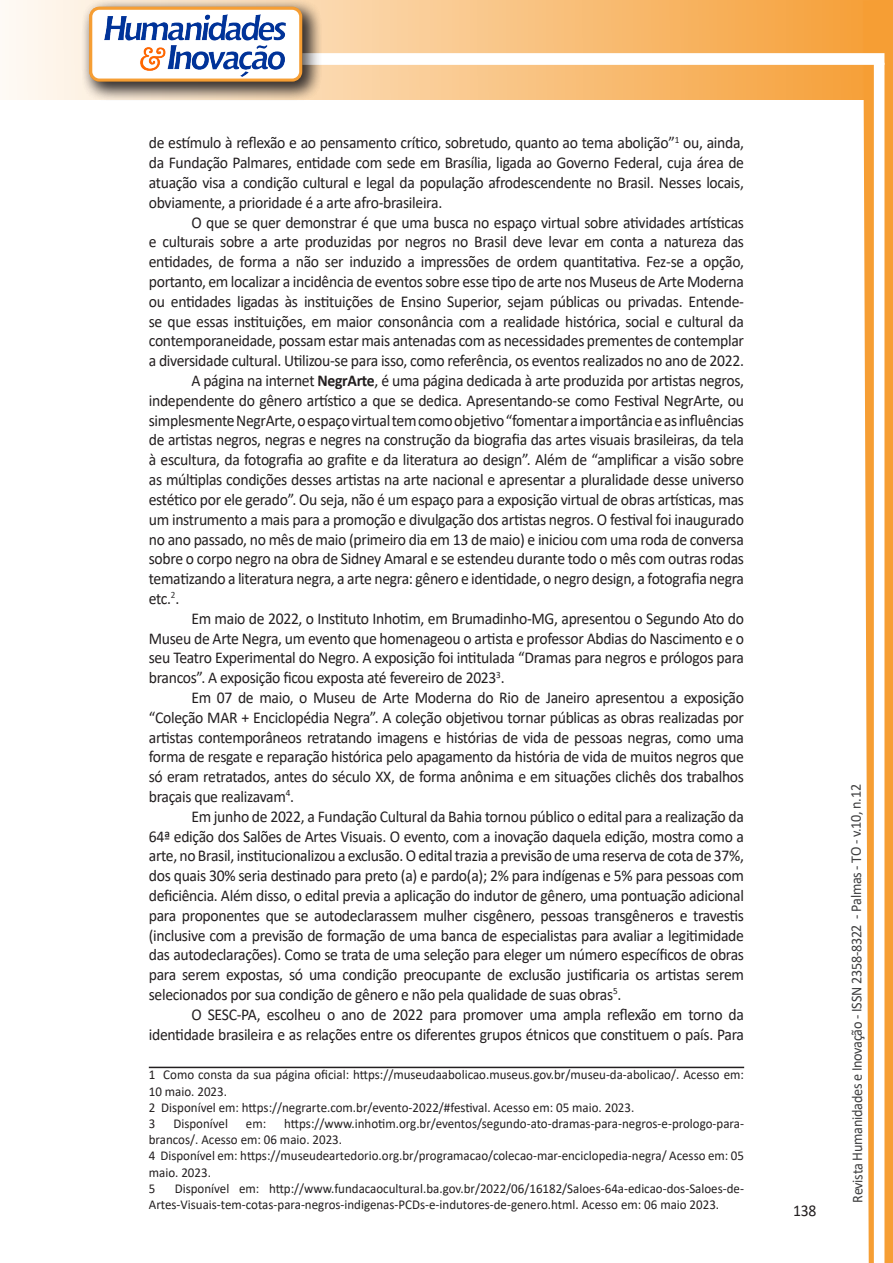
<style>
.page{position:relative;width:893px;height:1263px;background:#fff}
.page>*{position:absolute;margin:0;border:0;box-sizing:border-box;transform-origin:0 0}
.texto{font:16.5px/19.8px "Calibri";letter-spacing:-.02em;color:#231f20;text-align:justify;scale:.95 1}
.t1{font:15px "Calibri";letter-spacing:-.025em;color:#3e3e3f;scale:.95 1}
.Rodapé{font:13.5px/16.2px "Calibri";color:#231f20;scale:.96 1}
.s1{font-weight:700}
</style>
<div class="page">
<svg style="left:5px;top:0;width:858px;height:100px;background:#f9c484"></svg>
<div style="left:302px;top:53px;width:582px;height:12px;background:#fff;border:2px solid #fff"></div>
<svg style="left:863px;top:0;width:30px;height:1263px"></svg>
<div style="left:81px;top:0;width:241px;height:102px;background:#231f20;opacity:.75"></div>
<div style="left:91px;top:8px;width:210px;height:72px;background:#fff;border-radius:9px"></div>
<img style="left:104px;top:14px;width:181px;height:62px">
<div style="left:89px;top:7px;width:213px;height:75px;border:3px solid #f69e34;border-radius:9px"></div>
<hr style="left:149px;top:1067px;width:595px;height:1px;background:#231f20">
<p class="texto" style="left:149px;top:133px;width:628px">de estímulo à reflexão e ao pensamento crítico, sobretudo, quanto ao tema abolição”<sup>1</sup> ou, ainda, da Fundação Palmares, entidade com sede em Brasília, ligada ao Governo Federal, cuja área de atuação visa a condição cultural e legal da população afrodescendente no Brasil. Nesses locais, obviamente, a prioridade é a arte afro-brasileira.</p>
<p class="texto" style="left:149px;top:212px;width:628px;text-indent:43px">O que se quer demonstrar é que uma busca no espaço virtual sobre atividades artísticas e culturais sobre a arte produzidas por negros no Brasil deve levar em conta a natureza das entidades, de forma a não ser induzido a impressões de ordem quantitativa. Fez-se a opção, portanto, em localizar a incidência de eventos sobre esse tipo de arte nos Museus de Arte Moderna ou entidades ligadas às instituições de Ensino Superior, sejam públicas ou privadas. Entende&shy;se que essas instituições, em maior consonância com a realidade histórica, social e cultural da contemporaneidade, possam estar mais antenadas com as necessidades prementes de contemplar a diversidade cultural. Utilizou-se para isso, como referência, os eventos realizados no ano de 2022.</p>
<p class="texto" style="left:149px;top:370px;width:628px;text-indent:43px">A página na internet <span class="s1">NegrArte</span>, é uma página dedicada à arte produzida por artistas negros, independente do gênero artístico a que se dedica. Apresentando-se como Festival NegrArte, ou simplesmente NegrArte, o espaço virtual tem como objetivo “fomentar a importância e as influências de artistas negros, negras e negres na construção da biografia das artes visuais brasileiras, da tela à escultura, da fotografia ao grafite e da literatura ao design”. Além de “amplificar a visão sobre as múltiplas condições desses artistas na arte nacional e apresentar a pluralidade desse universo estético por ele gerado”. Ou seja, não é um espaço para a exposição virtual de obras artísticas, mas um instrumento a mais para a promoção e divulgação dos artistas negros. O festival foi inaugurado no ano passado, no mês de maio (primeiro dia em 13 de maio) e iniciou com uma roda de conversa sobre o corpo negro na obra de Sidney Amaral e se estendeu durante todo o mês com outras rodas tematizando a literatura negra, a arte negra: gênero e identidade, o negro design, a fotografia negra etc.<sup>2</sup>.</p>
<p class="texto" style="left:149px;top:608px;width:628px;text-indent:43px">Em maio de 2022, o Instituto Inhotim, em Brumadinho-MG, apresentou o Segundo Ato do Museu de Arte Negra, um evento que homenageou o artista e professor Abdias do Nascimento e o seu Teatro Experimental do Negro. A exposição foi intitulada “Dramas para negros e prólogos para brancos”. A exposição ficou exposta até fevereiro de 2023<sup>3</sup>.</p>
<p class="texto" style="left:149px;top:687px;width:628px;text-indent:43px">Em 07 de maio, o Museu de Arte Moderna do Rio de Janeiro apresentou a exposição “Coleção MAR + Enciclopédia Negra”. A coleção objetivou tornar públicas as obras realizadas por artistas contemporâneos retratando imagens e histórias de vida de pessoas negras, como uma forma de resgate e reparação histórica pelo apagamento da história de vida de muitos negros que só eram retratados, antes do século XX, de forma anônima e em situações clichês dos trabalhos braçais que realizavam<sup>4</sup>.</p>
<p class="texto" style="left:149px;top:806px;width:628px;text-indent:43px">Em junho de 2022, a Fundação Cultural da Bahia tornou público o edital para a realização da 64ª edição dos Salões de Artes Visuais. O evento, com a inovação daquela edição, mostra como a arte, no Brasil, institucionalizou a exclusão. O edital trazia a previsão de uma reserva de cota de 37%, dos quais 30% seria destinado para preto (a) e pardo(a); 2% para indígenas e 5% para pessoas com deficiência. Além disso, o edital previa a aplicação do indutor de gênero, uma pontuação adicional para proponentes que se autodeclarassem mulher cisgênero, pessoas transgêneros e travestis (inclusive com a previsão de formação de uma banca de especialistas para avaliar a legitimidade das autodeclarações). Como se trata de uma seleção para eleger um número específicos de obras para serem expostas, só uma condição preocupante de exclusão justificaria os artistas serem selecionados por sua condição de gênero e não pela qualidade de suas obras<sup>5</sup>.</p>
<p class="texto" style="left:149px;top:1004px;width:628px;text-align:right">O SESC-PA, escolheu o ano de 2022 para promover uma ampla reflexão em torno da identidade brasileira e as relações entre os diferentes grupos étnicos que constituem o país. Para</p>
<p class="Rodapé" style="left:149px;top:1066px;width:621px">1 Como consta da sua página oficial: https://museudaabolicao.museus.gov.br/museu-da-abolicao/. Acesso em:<br>10 maio. 2023.</p>
<p class="Rodapé" style="left:149px;top:1099px;width:507px">2 Disponível em: https://negrarte.com.br/evento-2022/#festival. Acesso em: 05 maio. 2023.</p>
<p class="Rodapé" style="left:149px;top:1115px;width:8px">3</p>
<p class="Rodapé" style="left:173px;top:1115px;width:58px">Disponível</p>
<p class="Rodapé" style="left:246px;top:1115px;width:23px">em:</p>
<p class="Rodapé" style="left:149px;top:1115px;width:621px;text-indent:135px">https://www.inhotim.org.br/eventos/segundo-ato-dramas-para-negros-e-prologo-para&shy;brancos/. Acesso em: 06 maio. 2023.</p>
<p class="Rodapé" style="left:149px;top:1147px;width:621px">4 Disponível em: https://museudeartedorio.org.br/programacao/colecao-mar-enciclopedia-negra/ Acesso em: 05 maio. 2023.</p>
<p class="Rodapé" style="left:149px;top:1180px;width:8px">5</p>
<p class="Rodapé" style="left:149px;top:1180px;width:621px;text-indent:26px">Disponível em: http://www.fundacaocultural.ba.gov.br/2022/06/16182/Saloes-64a-edicao-dos-Saloes-de-<br>Artes-Visuais-tem-cotas-para-negros-indigenas-PCDs-e-indutores-de-genero.html. Acesso em: 06 maio 2023.</p>
<p class="texto" style="left:793px;top:1200px;width:26px">138</p>
<p class="t1" style="left:846px;top:1203px;width:442px;rotate:-90deg">Revista Humanidades e Inovação - ISSN 2358-8322 - Palmas - TO - v.10, n.12</p>
</div>
